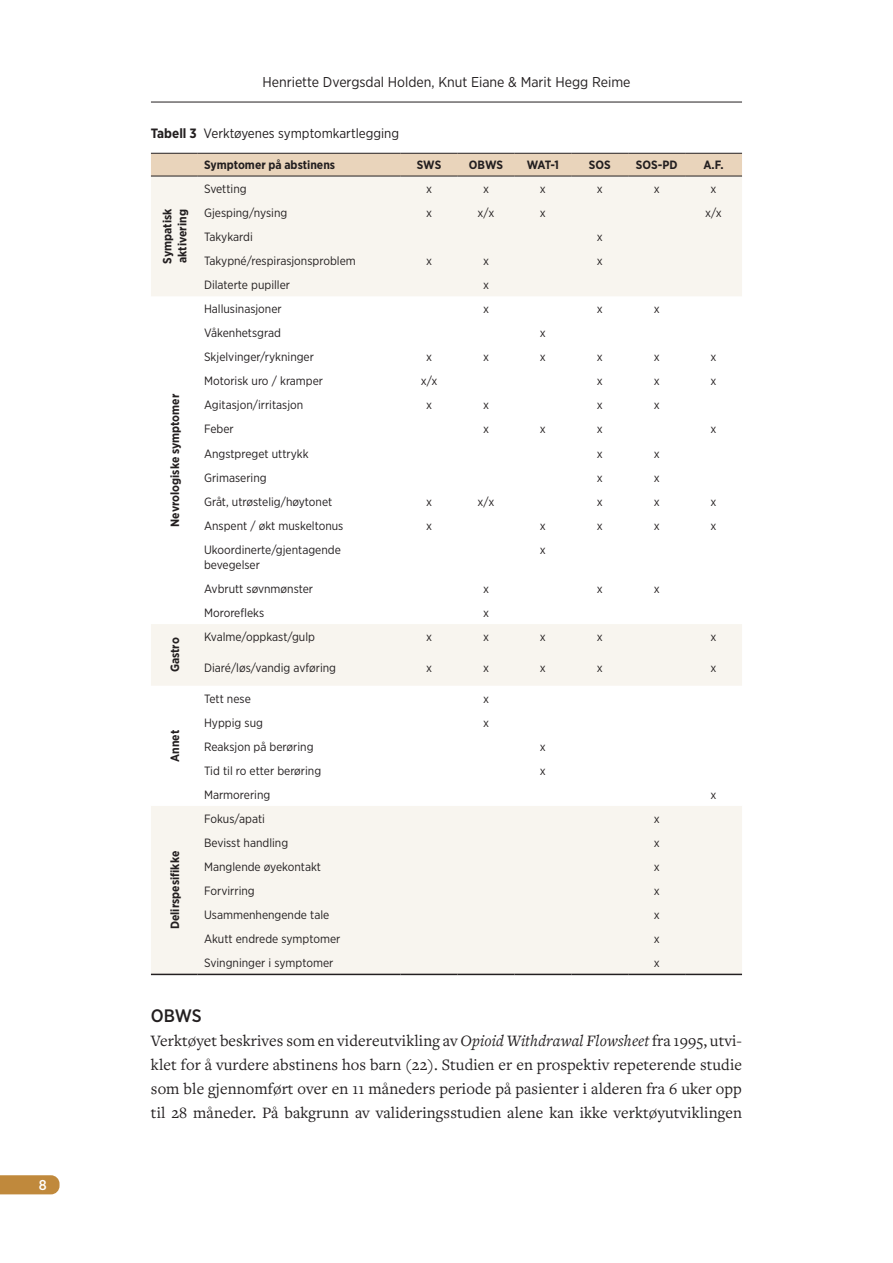
<style>
.page{position:relative;width:893px;height:1263px;background:#fff}
.page>*{position:absolute;margin:0;border:0;box-sizing:border-box;transform-origin:0 0}
.t1{font:500 18px "Gotham Narrow";color:#231f20}
.t2{font:16.5px/24px "Freight Text Pro";letter-spacing:.005em;color:#231f20;text-align:justify}
.t3{font:14.25px "Gotham Narrow";color:#231f20}
.t4{font:500 14.25px "Gotham Narrow";color:#fff}
.t5{font:13.5px "Gotham Narrow";color:#231f20}
.t6{font:12px/15px "Gotham Narrow";color:#231f20}
.t7{font:700 12px/15px "Gotham Narrow";color:#231f20}
.s1{font-weight:700}
.s2{font-style:italic}
</style>
<div class="page">
<svg style="left:0;top:1175px;width:60px;height:19px"></svg>
<hr style="left:151px;top:102px;width:591px;height:1px;background:#231f20">
<div style="left:151px;top:154px;width:591px;height:22px;background:#e9d4bb"></div>
<svg style="left:151px;top:177px;width:591px;height:797px"></svg>
<hr style="left:151px;top:153px;width:47px;height:1px;background:#231f20">
<hr style="left:198px;top:153px;width:203px;height:1px;background:#231f20">
<hr style="left:401px;top:153px;width:57px;height:1px;background:#231f20">
<hr style="left:458px;top:153px;width:56px;height:1px;background:#231f20">
<hr style="left:514px;top:153px;width:57px;height:1px;background:#231f20">
<hr style="left:571px;top:153px;width:57px;height:1px;background:#231f20">
<hr style="left:628px;top:153px;width:57px;height:1px;background:#231f20">
<hr style="left:685px;top:153px;width:57px;height:1px;background:#231f20">
<hr style="left:151px;top:176px;width:47px;height:1px;background:#231f20">
<hr style="left:198px;top:176px;width:203px;height:1px;background:#231f20">
<hr style="left:401px;top:176px;width:57px;height:1px;background:#231f20">
<hr style="left:458px;top:176px;width:56px;height:1px;background:#231f20">
<hr style="left:514px;top:176px;width:57px;height:1px;background:#231f20">
<hr style="left:571px;top:176px;width:57px;height:1px;background:#231f20">
<hr style="left:628px;top:176px;width:57px;height:1px;background:#231f20">
<hr style="left:685px;top:176px;width:57px;height:1px;background:#231f20">
<hr style="left:151px;top:974px;width:47px;height:1px;background:#231f20">
<hr style="left:198px;top:974px;width:203px;height:1px;background:#231f20">
<hr style="left:401px;top:974px;width:57px;height:1px;background:#231f20">
<hr style="left:458px;top:974px;width:56px;height:1px;background:#231f20">
<hr style="left:514px;top:974px;width:57px;height:1px;background:#231f20">
<hr style="left:571px;top:974px;width:57px;height:1px;background:#231f20">
<hr style="left:628px;top:974px;width:57px;height:1px;background:#231f20">
<hr style="left:685px;top:974px;width:57px;height:1px;background:#231f20">
<p class="t4" style="left:39px;top:1175px;width:9px">8</p>
<p class="t3" style="left:262px;top:73px;width:370px">Henriette Dvergsdal Holden, Knut Eiane &amp; Marit Hegg Reime</p>
<p class="t5" style="left:151px;top:125px;width:250px"><span class="s1">Tabell 3</span> Verktøyenes symptomkartlegging</p>
<p class="t7" style="left:204px;top:157px;width:133px">Symptomer på abstinens</p>
<p class="t7" style="left:417px;top:157px;width:26px">SWS</p>
<p class="t7" style="left:469px;top:157px;width:36px">OBWS</p>
<p class="t7" style="left:527px;top:157px;width:34px">WAT-1</p>
<p class="t7" style="left:589px;top:157px;width:23px">SOS</p>
<p class="t7" style="left:636px;top:157px;width:43px">SOS-PD</p>
<p class="t7" style="left:703px;top:157px;width:22px">A.F.</p>
<p class="t7" style="left:160px;top:264px;width:57px;rotate:-90deg">Sympatisk aktivering</p>
<p class="t6" style="left:204px;top:181px;width:44px">Svetting</p>
<p class="t6" style="left:426px;top:181px;width:7px">x</p>
<p class="t6" style="left:483px;top:181px;width:7px">x</p>
<p class="t6" style="left:540px;top:181px;width:7px">x</p>
<p class="t6" style="left:597px;top:181px;width:7px">x</p>
<p class="t6" style="left:654px;top:181px;width:7px">x</p>
<p class="t6" style="left:711px;top:181px;width:7px">x</p>
<p class="t6" style="left:204px;top:205px;width:85px">Gjesping/nysing</p>
<p class="t6" style="left:426px;top:205px;width:7px">x</p>
<p class="t6" style="left:478px;top:205px;width:18px">x/x</p>
<p class="t6" style="left:540px;top:205px;width:7px">x</p>
<p class="t6" style="left:705px;top:205px;width:18px">x/x</p>
<p class="t6" style="left:204px;top:229px;width:50px">Takykardi</p>
<p class="t6" style="left:597px;top:229px;width:7px">x</p>
<p class="t6" style="left:204px;top:253px;width:153px">Takypné/respirasjonsproblem</p>
<p class="t6" style="left:426px;top:253px;width:7px">x</p>
<p class="t6" style="left:483px;top:253px;width:7px">x</p>
<p class="t6" style="left:597px;top:253px;width:7px">x</p>
<p class="t6" style="left:204px;top:277px;width:88px">Dilaterte pupiller</p>
<p class="t6" style="left:483px;top:277px;width:7px">x</p>
<p class="t7" style="left:167px;top:527px;width:134px;rotate:-90deg">Nevrologiske symptomer</p>
<p class="t7" style="left:167px;top:672px;width:37px;rotate:-90deg">Gastro</p>
<p class="t7" style="left:167px;top:762px;width:33px;rotate:-90deg">Annet</p>
<p class="t7" style="left:167px;top:929px;width:80px;rotate:-90deg">Delirspesifikke</p>
<p class="t6" style="left:204px;top:301px;width:79px">Hallusinasjoner</p>
<p class="t6" style="left:483px;top:301px;width:7px">x</p>
<p class="t6" style="left:597px;top:301px;width:7px">x</p>
<p class="t6" style="left:654px;top:301px;width:7px">x</p>
<p class="t6" style="left:204px;top:325px;width:78px">Våkenhetsgrad</p>
<p class="t6" style="left:540px;top:325px;width:7px">x</p>
<p class="t6" style="left:204px;top:349px;width:111px">Skjelvinger/rykninger</p>
<p class="t6" style="left:426px;top:349px;width:7px">x</p>
<p class="t6" style="left:483px;top:349px;width:7px">x</p>
<p class="t6" style="left:540px;top:349px;width:7px">x</p>
<p class="t6" style="left:597px;top:349px;width:7px">x</p>
<p class="t6" style="left:654px;top:349px;width:7px">x</p>
<p class="t6" style="left:711px;top:349px;width:7px">x</p>
<p class="t6" style="left:204px;top:373px;width:121px">Motorisk uro / kramper</p>
<p class="t6" style="left:421px;top:373px;width:18px">x/x</p>
<p class="t6" style="left:597px;top:373px;width:7px">x</p>
<p class="t6" style="left:654px;top:373px;width:7px">x</p>
<p class="t6" style="left:711px;top:373px;width:7px">x</p>
<p class="t6" style="left:204px;top:397px;width:101px">Agitasjon/irritasjon</p>
<p class="t6" style="left:426px;top:397px;width:7px">x</p>
<p class="t6" style="left:483px;top:397px;width:7px">x</p>
<p class="t6" style="left:597px;top:397px;width:7px">x</p>
<p class="t6" style="left:654px;top:397px;width:7px">x</p>
<p class="t6" style="left:204px;top:421px;width:31px">Feber</p>
<p class="t6" style="left:483px;top:421px;width:7px">x</p>
<p class="t6" style="left:540px;top:421px;width:7px">x</p>
<p class="t6" style="left:597px;top:421px;width:7px">x</p>
<p class="t6" style="left:711px;top:421px;width:7px">x</p>
<p class="t6" style="left:204px;top:446px;width:106px">Angstpreget uttrykk</p>
<p class="t6" style="left:597px;top:446px;width:7px">x</p>
<p class="t6" style="left:654px;top:446px;width:7px">x</p>
<p class="t6" style="left:204px;top:470px;width:64px">Grimasering</p>
<p class="t6" style="left:597px;top:470px;width:7px">x</p>
<p class="t6" style="left:654px;top:470px;width:7px">x</p>
<p class="t6" style="left:204px;top:494px;width:130px">Gråt, utrøstelig/høytonet</p>
<p class="t6" style="left:426px;top:494px;width:7px">x</p>
<p class="t6" style="left:478px;top:494px;width:18px">x/x</p>
<p class="t6" style="left:597px;top:494px;width:7px">x</p>
<p class="t6" style="left:654px;top:494px;width:7px">x</p>
<p class="t6" style="left:711px;top:494px;width:7px">x</p>
<p class="t6" style="left:204px;top:518px;width:141px">Anspent / økt muskeltonus</p>
<p class="t6" style="left:426px;top:518px;width:7px">x</p>
<p class="t6" style="left:540px;top:518px;width:7px">x</p>
<p class="t6" style="left:597px;top:518px;width:7px">x</p>
<p class="t6" style="left:654px;top:518px;width:7px">x</p>
<p class="t6" style="left:711px;top:518px;width:7px">x</p>
<p class="t6" style="left:204px;top:542px;width:138px">Ukoordinerte/gjentagende bevegelser</p>
<p class="t6" style="left:540px;top:542px;width:7px">x</p>
<p class="t6" style="left:204px;top:581px;width:111px">Avbrutt søvnmønster</p>
<p class="t6" style="left:483px;top:581px;width:7px">x</p>
<p class="t6" style="left:597px;top:581px;width:7px">x</p>
<p class="t6" style="left:654px;top:581px;width:7px">x</p>
<p class="t6" style="left:204px;top:605px;width:62px">Mororefleks</p>
<p class="t6" style="left:483px;top:605px;width:7px">x</p>
<p class="t6" style="left:204px;top:629px;width:112px">Kvalme/oppkast/gulp</p>
<p class="t6" style="left:426px;top:629px;width:7px">x</p>
<p class="t6" style="left:483px;top:629px;width:7px">x</p>
<p class="t6" style="left:540px;top:629px;width:7px">x</p>
<p class="t6" style="left:597px;top:629px;width:7px">x</p>
<p class="t6" style="left:711px;top:629px;width:7px">x</p>
<p class="t6" style="left:204px;top:660px;width:134px">Diaré/løs/vandig avføring</p>
<p class="t6" style="left:426px;top:660px;width:7px">x</p>
<p class="t6" style="left:483px;top:660px;width:7px">x</p>
<p class="t6" style="left:540px;top:660px;width:7px">x</p>
<p class="t6" style="left:597px;top:660px;width:7px">x</p>
<p class="t6" style="left:711px;top:660px;width:7px">x</p>
<p class="t6" style="left:204px;top:690px;width:48px">Tett nese</p>
<p class="t6" style="left:483px;top:690px;width:7px">x</p>
<p class="t6" style="left:204px;top:715px;width:60px">Hyppig sug</p>
<p class="t6" style="left:483px;top:715px;width:7px">x</p>
<p class="t6" style="left:204px;top:739px;width:111px">Reaksjon på berøring</p>
<p class="t6" style="left:540px;top:739px;width:7px">x</p>
<p class="t6" style="left:204px;top:763px;width:119px">Tid til ro etter berøring</p>
<p class="t6" style="left:540px;top:763px;width:7px">x</p>
<p class="t6" style="left:204px;top:787px;width:68px">Marmorering</p>
<p class="t6" style="left:711px;top:787px;width:7px">x</p>
<p class="t6" style="left:204px;top:811px;width:62px">Fokus/apati</p>
<p class="t6" style="left:654px;top:811px;width:7px">x</p>
<p class="t6" style="left:204px;top:835px;width:86px">Bevisst handling</p>
<p class="t6" style="left:654px;top:835px;width:7px">x</p>
<p class="t6" style="left:204px;top:859px;width:119px">Manglende øyekontakt</p>
<p class="t6" style="left:654px;top:859px;width:7px">x</p>
<p class="t6" style="left:204px;top:883px;width:52px">Forvirring</p>
<p class="t6" style="left:654px;top:883px;width:7px">x</p>
<p class="t6" style="left:204px;top:907px;width:127px">Usammenhengende tale</p>
<p class="t6" style="left:654px;top:907px;width:7px">x</p>
<p class="t6" style="left:204px;top:931px;width:138px">Akutt endrede symptomer</p>
<p class="t6" style="left:654px;top:931px;width:7px">x</p>
<p class="t6" style="left:204px;top:955px;width:131px">Svingninger i symptomer</p>
<p class="t6" style="left:654px;top:955px;width:7px">x</p>
<h1 class="t1" style="left:151px;top:1004px;width:52px">OBWS</h1>
<p class="t2" style="left:151px;top:1028px;width:593px">Verktøyet beskrives som en videreutvikling av <span class="s2">Opioid Withdrawal Flowsheet</span> fra 1995, utvi&shy;klet for å vurdere abstinens hos barn (22). Studien er en prospektiv repeterende studie som ble gjennomført over en 11 måneders periode på pasienter i alderen fra 6 uker opp til 28 måneder. På bakgrunn av valideringsstudien alene kan ikke verktøyutviklingen</p>
</div>
